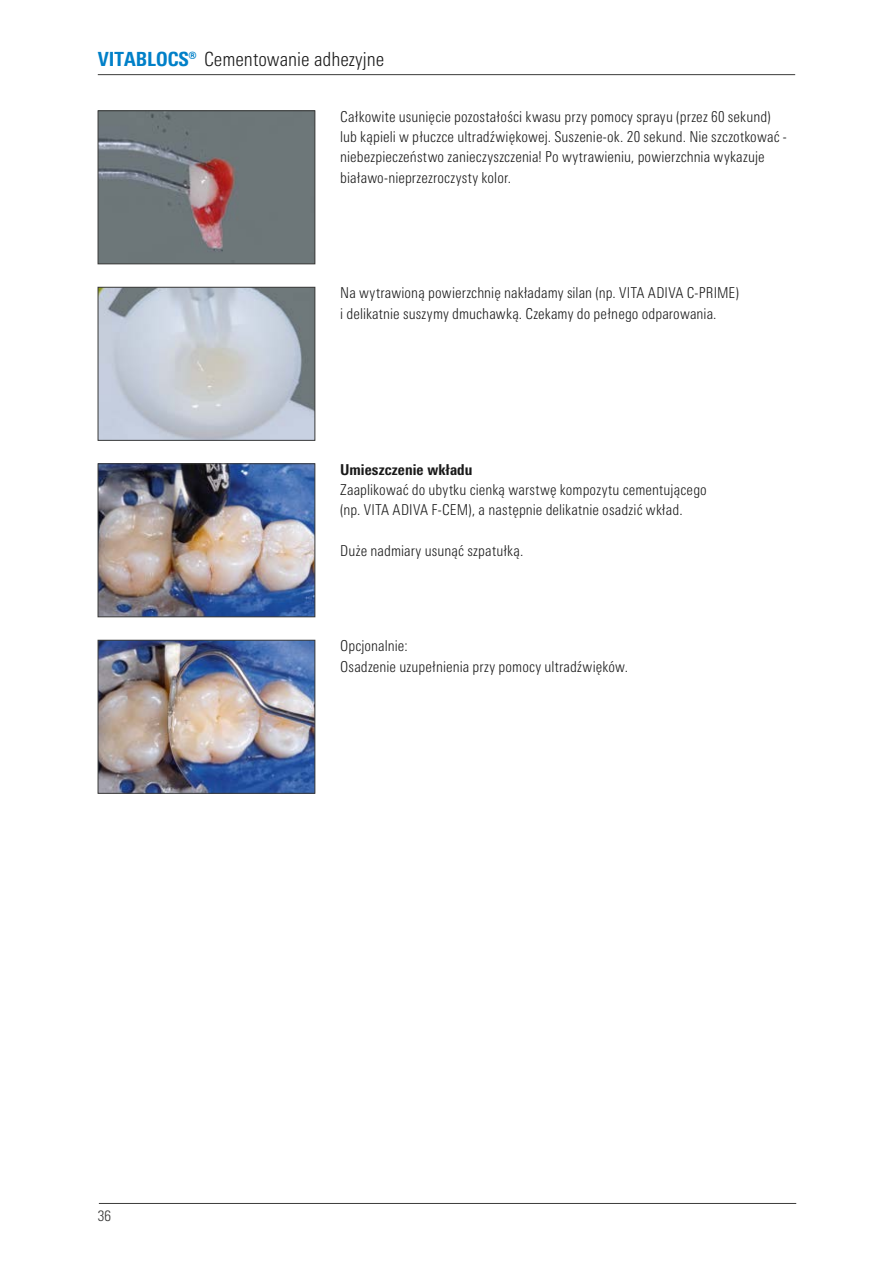
<style>
.page{position:relative;width:893px;height:1263px;background:#fff}
.page>*{position:absolute;margin:0;border:0;box-sizing:border-box;transform-origin:0 0}
.t1{font:300 condensed 19.5px "Univers Next Pro";color:#1a1a1a}
.t2{font:300 condensed 15px/20.2px "Univers Next Pro";letter-spacing:.01em;color:#1a1a1a}
.t3{font:800 condensed 15px "Univers Next Pro";letter-spacing:.005em;color:#1a1a1a}
.t4{font:300 condensed 15px "Univers LT";color:#3b3b3a}
.s1{font-weight:800;color:#0080c8}
</style>
<div class="page">
<hr style="left:99px;top:1203px;width:697px;height:1px;background:#3b3b3a">
<hr style="left:98px;top:74px;width:697px;height:1px;background:#3b3b3a">
<img style="left:100px;top:289px;width:213px;height:150px">
<div style="left:98px;top:287px;width:217px;height:154px;border:1px solid #3b3b3a"></div>
<img style="left:100px;top:113px;width:213px;height:149px">
<div style="left:98px;top:111px;width:217px;height:153px;border:1px solid #3b3b3a"></div>
<img style="left:100px;top:465px;width:213px;height:150px">
<div style="left:98px;top:463px;width:217px;height:154px;border:1px solid #3b3b3a"></div>
<img style="left:100px;top:642px;width:213px;height:149px">
<div style="left:98px;top:640px;width:217px;height:153px;border:1px solid #3b3b3a"></div>
<h1 class="t1" style="left:98px;top:48px;width:288px"><span class="s1">VITABLOCS®</span> Cementowanie adhezyjne</h1>
<p class="t2" style="left:340px;top:106px;width:448px">Całkowite usunięcie pozostałości kwasu przy pomocy sprayu (przez 60 sekund) lub kąpieli w płuczce ultradźwiękowej. Suszenie-ok. 20 sekund. Nie szczotkować - niebezpieczeństwo zanieczyszczenia! Po wytrawieniu, powierzchnia wykazuje białawo-nieprzezroczysty kolor.</p>
<p class="t2" style="left:340px;top:283px;width:400px">Na wytrawioną powierzchnię nakładamy silan (np. VITA ADIVA C-PRIME) i delikatnie suszymy dmuchawką. Czekamy do pełnego odparowania.</p>
<p class="t3" style="left:340px;top:460px;width:134px">Umieszczenie wkładu</p>
<p class="t2" style="left:340px;top:479px;width:368px">Zaaplikować do ubytku cienką warstwę kompozytu cementującego (np. VITA ADIVA F-CEM), a następnie delikatnie osadzić wkład.</p>
<p class="t2" style="left:340px;top:540px;width:185px">Duże nadmiary usunąć szpatułką.</p>
<p class="t4" style="left:98px;top:1206px;width:15px">36</p>
<p class="t2" style="left:340px;top:636px;width:289px">Opcjonalnie:<br>Osadzenie uzupełnienia przy pomocy ultradźwięków.</p>
</div>
